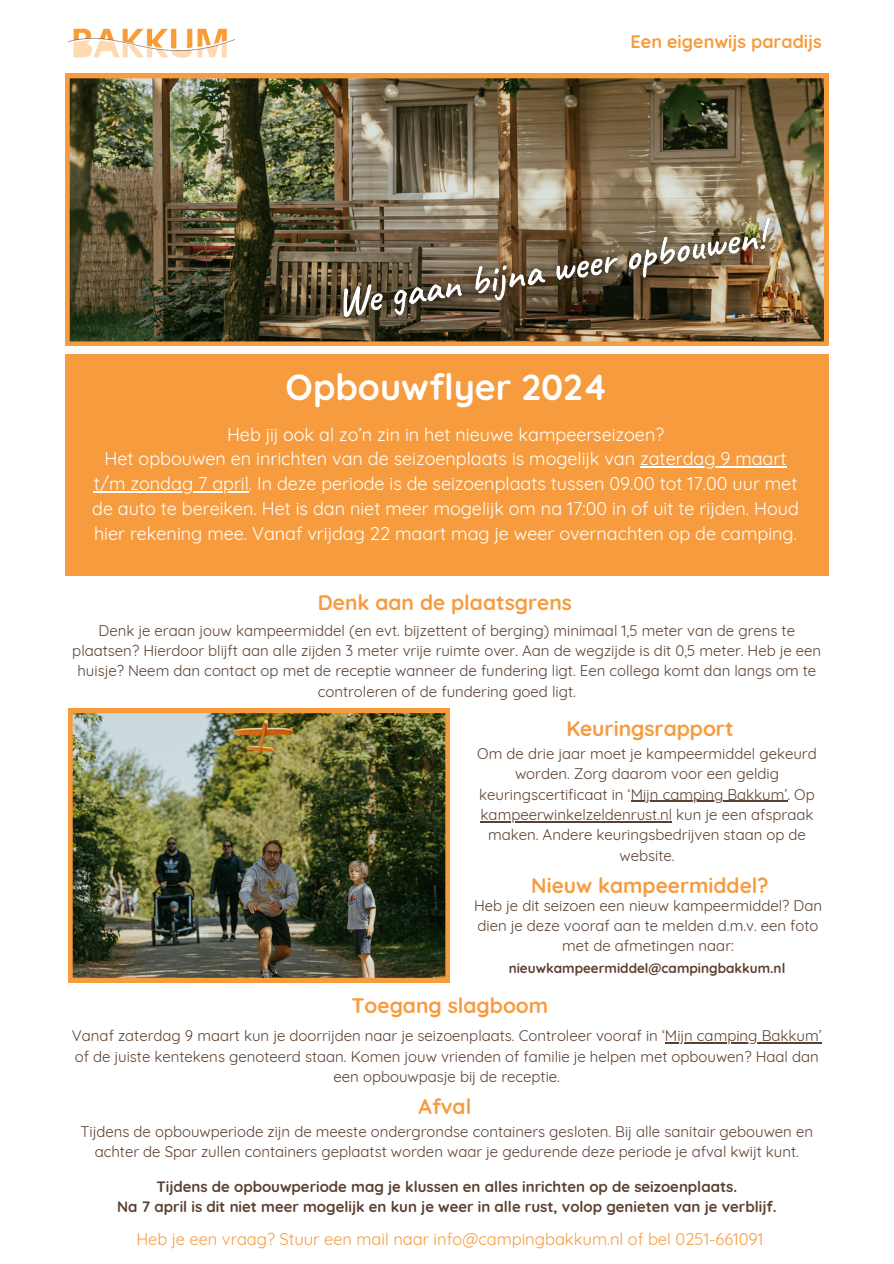
<style>
.page{position:relative;width:894px;height:1264px;background:#fff}
.page>*{position:absolute;margin:0;border:0;box-sizing:border-box;transform-origin:0 0}
.t1{font:700 36px "Quicksand";color:#fff}
.t2{font:700 21px "Quicksand";color:#f69c3f}
.t3{font:18px/24.8px "Quicksand";color:#fff;text-align:center}
.t4{font:700 18px "Quicksand";color:#f69c3f}
.t5{font:16.5px "Quicksand";color:#f69c3f}
.t6{font:15px/20.2px "Quicksand";color:#5a4030;text-align:center}
.t7{font:700 15px "Quicksand";color:#5a4030}
.t8{font:700 13.5px "Quicksand";color:#5a4030}
</style>
<div class="page">
<img style="left:67px;top:28px;width:169px;height:30px">
<div style="left:65px;top:354px;width:763px;height:221px;background:#f69c3f"></div>
<img style="left:68px;top:708px;width:381px;height:274px">
<img style="left:65px;top:74px;width:763px;height:272px">
<hr style="left:640px;top:466px;width:146px;height:1px;background:#fff">
<hr style="left:94px;top:491px;width:155px;height:1px;background:#fff">
<img style="left:318px;top:198px;width:480px;height:148px">
<hr style="left:630px;top:800px;width:157px;height:2px;background:#5a4030">
<hr style="left:480px;top:821px;width:192px;height:1px;background:#5a4030">
<hr style="left:664px;top:1042px;width:157px;height:1px;background:#5a4030">
<p class="t4" style="left:630px;top:30px;width:193px">Een eigenwijs paradijs</p>
<p class="t1" style="left:285px;top:364px;width:324px">Opbouwflyer 2024</p>
<p class="t3" style="left:227px;top:421px;width:438px">Heb jij ook al zo’n zin in het nieuwe kampeerseizoen?</p>
<p class="t3" style="left:92px;top:446px;width:708px">Het opbouwen en inrichten van de seizoenplaats is mogelijk van zaterdag 9 maart t/m zondag 7 april. In deze periode is de seizoenplaats tussen 09.00 tot 17.00 uur met de auto te bereiken. Het is dan niet meer mogelijk om na 17:00 in of uit te rijden. Houd hier rekening mee. Vanaf vrijdag 22 maart mag je weer overnachten op de camping.</p>
<p class="t2" style="left:318px;top:589px;width:255px">Denk aan de plaatsgrens</p>
<p class="t6" style="left:72px;top:620px;width:750px">Denk je eraan jouw kampeermiddel (en evt. bijzettent of berging) minimaal 1,5 meter van de grens te plaatsen? Hierdoor blijft aan alle zijden 3 meter vrije ruimte over. Aan de wegzijde is dit 0,5 meter. Heb je een huisje? Neem dan contact op met de receptie wanneer de fundering ligt. Een collega komt dan langs om te controleren of de fundering goed ligt.</p>
<p class="t2" style="left:566px;top:714px;width:169px">Keuringsrapport</p>
<p class="t6" style="left:477px;top:743px;width:341px">Om de drie jaar moet je kampeermiddel gekeurd worden. Zorg daarom voor een geldig keuringscertificaat in ‘Mijn camping Bakkum’. Op kampeerwinkelzeldenrust.nl kun je een afspraak maken. Andere keuringsbedrijven staan op de website.</p>
<p class="t2" style="left:531px;top:871px;width:239px">Nieuw kampeermiddel?</p>
<p class="t6" style="left:474px;top:895px;width:349px">Heb je dit seizoen een nieuw kampeermiddel? Dan dien je deze vooraf aan te melden d.m.v. een foto met de afmetingen naar:</p>
<p class="t8" style="left:508px;top:959px;width:278px">nieuwkampeermiddel@campingbakkum.nl</p>
<p class="t2" style="left:351px;top:991px;width:198px">Toegang slagboom</p>
<p class="t6" style="left:72px;top:1025px;width:751px">Vanaf zaterdag 9 maart kun je doorrijden naar je seizoenplaats. Controleer vooraf in ‘Mijn camping Bakkum’ of de juiste kentekens genoteerd staan. Komen jouw vrienden of familie je helpen met opbouwen? Haal dan een opbouwpasje bij de receptie.</p>
<p class="t2" style="left:418px;top:1093px;width:54px">Afval</p>
<p class="t6" style="left:80px;top:1121px;width:733px">Tijdens de opbouwperiode zijn de meeste ondergrondse containers gesloten. Bij alle sanitair gebouwen en achter de Spar zullen containers geplaatst worden waar je gedurende deze periode je afval kwijt kunt.</p>
<p class="t7" style="left:156px;top:1176px;width:582px">Tijdens de opbouwperiode mag je klussen en alles inrichten op de seizoenplaats.</p>
<p class="t7" style="left:117px;top:1196px;width:660px">Na 7 april is dit niet meer mogelijk en kun je weer in alle rust, volop genieten van je verblijf.</p>
<p class="t5" style="left:136px;top:1228px;width:628px">Heb je een vraag? Stuur een mail naar info@campingbakkum.nl of bel 0251-661091</p>
</div>
